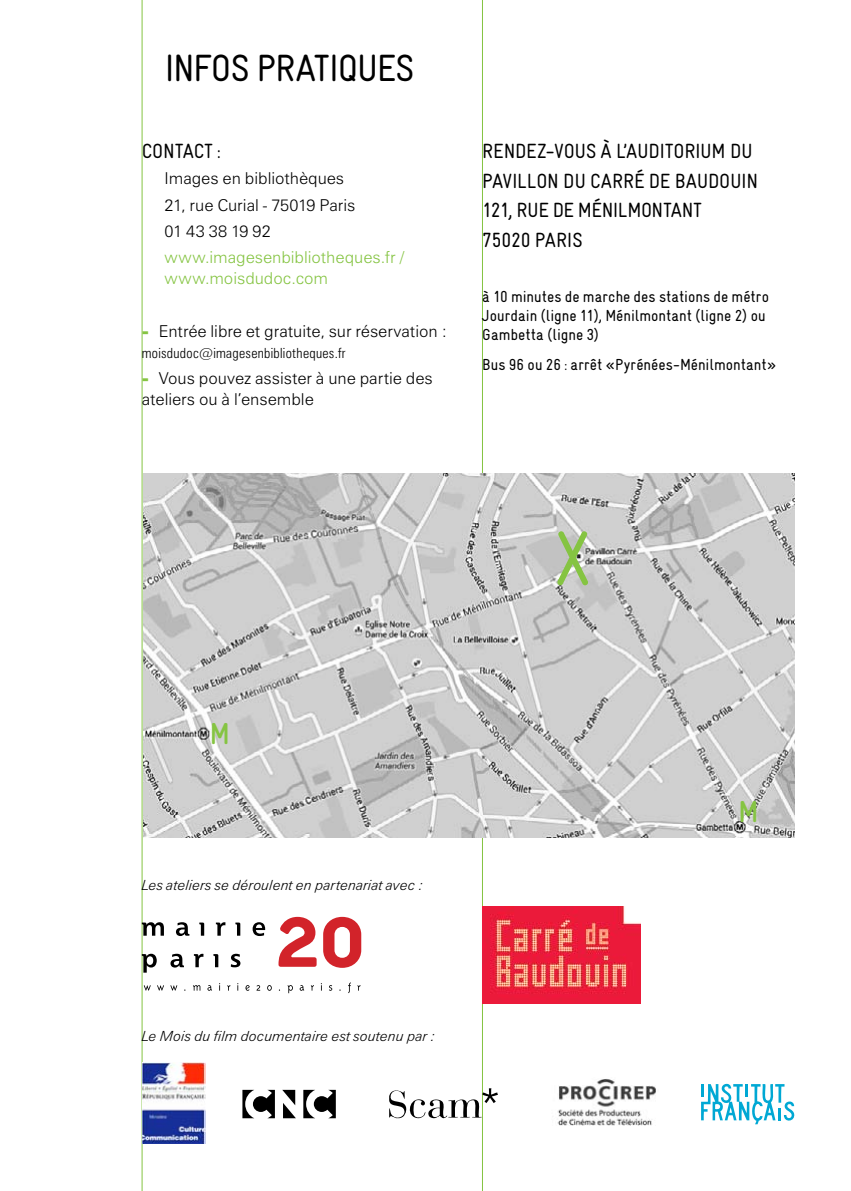
<style>
.page{position:relative;width:851px;height:1191px;background:#fff}
.page>*{position:absolute;margin:0;border:0;box-sizing:border-box;transform-origin:0 0}
.t1{font:76.8px "Gravur Condensed";color:#85c442}
.t2{font:38px "Gravur Condensed";letter-spacing:-.02em;color:#000}
.t3{font:700 30.2px "Gravur Condensed";color:#85c442}
.t4{font:20.6px/29.6px "Gravur Condensed";letter-spacing:-.015em;color:#000}
.t5{font:300 16.4px/26.2px "Zurich BT";letter-spacing:-.005em;color:#000}
.t6{font:300 16.4px/20.6px "Zurich BT";letter-spacing:-.005em;color:#85c442}
.t7{font:16px/19.2px "Gravur Condensed";color:#000}
.t8{font:italic 300 14px "Zurich BT";color:#000}
.t9{font:300 condensed 14px "Zurich BT";letter-spacing:.02em;color:#000}
.s1{font-weight:900;font-size:17px;color:#85c442}
</style>
<div class="page">
<hr style="left:142px;top:0;width:1px;height:1191px;background:#85c442">
<hr style="left:482px;top:0;width:1px;height:1191px;background:#85c442">
<img style="left:143px;top:473px;width:651px;height:365px">
<img style="left:143px;top:1062px;width:62px;height:81px">
<svg style="left:701px;top:1083px;width:93px;height:41px"></svg>
<svg style="left:389px;top:1088px;width:109px;height:30px"></svg>
<img style="left:557px;top:1079px;width:99px;height:47px">
<svg style="left:242px;top:1089px;width:94px;height:29px"></svg>
<svg style="left:278px;top:917px;width:83px;height:50px"></svg>
<svg style="left:142px;top:953px;width:98px;height:19px"></svg>
<svg style="left:142px;top:922px;width:123px;height:14px"></svg>
<svg style="left:144px;top:982px;width:216px;height:11px"></svg>
<img style="left:482px;top:906px;width:158px;height:97px">
<h2 class="t2" style="left:164px;top:46px;width:251px">infos pratiques</h2>
<p class="t4" style="left:142px;top:136px;width:80px">Contact :</p>
<p class="t5" style="left:164px;top:165px;width:192px">Images en bibliothèques<br>21, rue Curial - 75019 Paris<br>01 43 38 19 92</p>
<p class="t6" style="left:164px;top:247px;width:241px">www.imagesenbibliotheques.fr / www.moisdudoc.com</p>
<p class="t5" style="left:142px;top:318px;width:307px"><span class="s1">-</span> Entrée libre et gratuite, sur réservation :</p>
<p class="t9" style="left:142px;top:344px;width:205px">moisdudoc@imagesenbibliotheques.fr</p>
<p class="t5" style="left:142px;top:368px;width:292px;line-height:20.6px"><span class="s1">-</span> Vous pouvez assister à une partie des ateliers ou à l’ensemble</p>
<p class="t4" style="left:482px;top:136px;width:274px">Rendez-vous à l’auditorium du pavillon du carré de baudouin<br>121, rue de Ménilmontant<br>75020 Paris</p>
<p class="t7" style="left:482px;top:286px;width:288px">à 10 minutes de marche des stations de métro<br>Jourdain (ligne 11), Ménilmontant (ligne 2) ou<br>Gambetta (ligne 3)</p>
<p class="t7" style="left:482px;top:354px;width:295px">Bus 96 ou 26 : arrêt «Pyrénées-Ménilmontant»</p>
<h1 class="t1" style="left:553px;top:515px;width:40px">x</h1>
<h3 class="t3" style="left:210px;top:717px;width:22px">m</h3>
<p class="t8" style="left:142px;top:876px;width:283px">Les ateliers se déroulent en partenariat avec :</p>
<h3 class="t3" style="left:738px;top:795px;width:22px">m</h3>
<p class="t8" style="left:142px;top:1027px;width:295px">Le Mois du film documentaire est soutenu par :</p>
</div>
